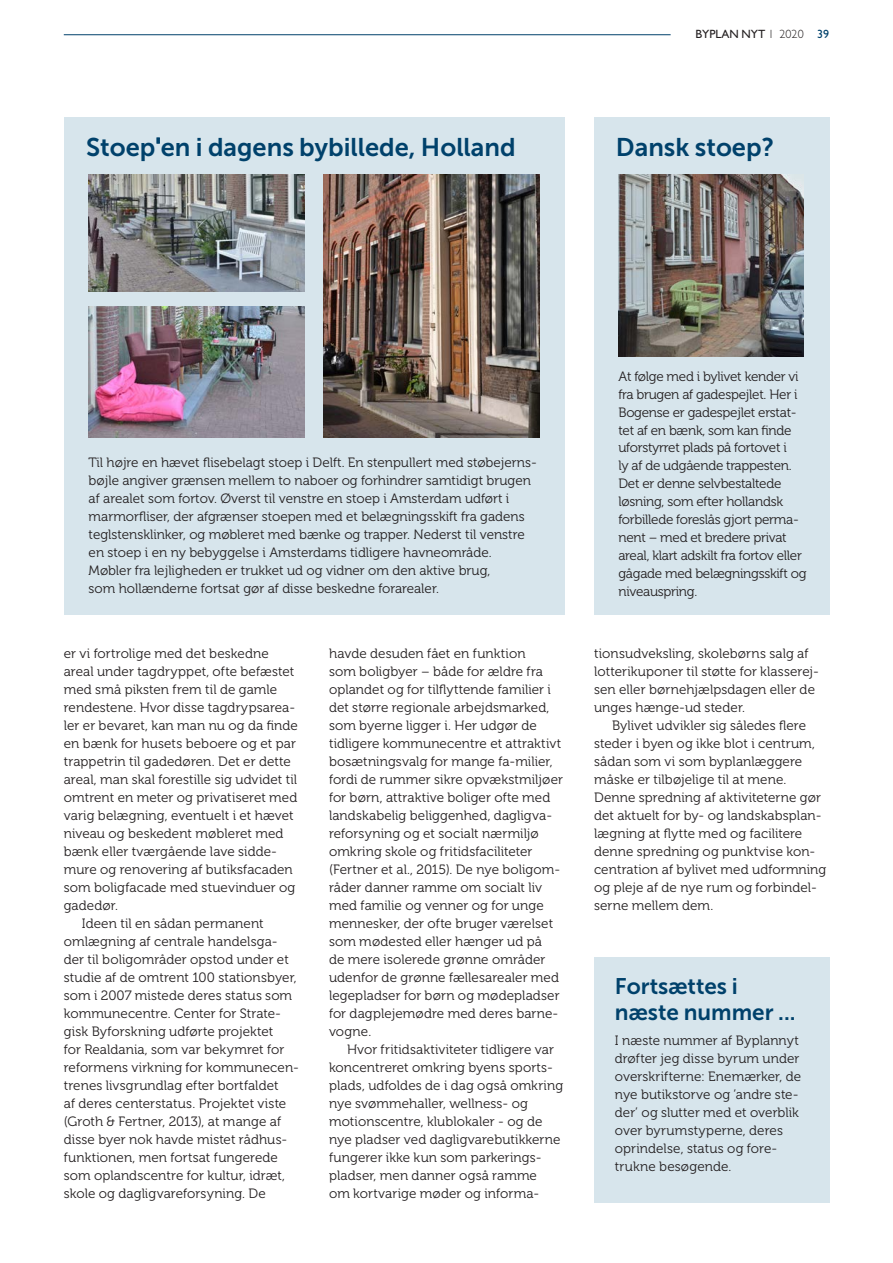
<style>
.page{position:relative;width:893px;height:1263px;background:#fff}
.page>*{position:absolute;margin:0;border:0;box-sizing:border-box;transform-origin:0 0}
.Manchet{font:25.5px "Museo Sans 700";color:#00416b}
.Manchet-2{font:22.5px "Museo Sans 700";color:#00416b}
.Brød_med_indryk{font:13.5px/18px "Museo 300";letter-spacing:.005em;color:#231f20}
.Brødtekst{font:13.5px/18px "Museo 300";letter-spacing:-.01em;color:#231f20}
.t1{font:12px "Gill Sans Std";color:#231f20}
.s1{font-weight:300}
.s2{color:#00416b}
</style>
<div class="page">
<div style="left:594px;top:117px;width:235px;height:498px;background:#d7e5ec"></div>
<div style="left:64px;top:117px;width:500px;height:498px;background:#d7e5ec"></div>
<img style="left:89px;top:306px;width:216px;height:131px">
<img style="left:89px;top:175px;width:216px;height:116px">
<img style="left:324px;top:175px;width:216px;height:262px">
<img style="left:618px;top:175px;width:186px;height:181px">
<div style="left:594px;top:957px;width:235px;height:246px;background:#d7e5ec"></div>
<hr style="left:64px;top:34px;width:607px;height:1px;background:#00416b">
<p class="Manchet" style="left:86px;top:133px;width:431px">Stoep'en i dagens bybillede, Holland</p>
<p class="t1" style="left:695px;top:27px;width:135px">BYPLAN NYT <span class="s1">1 2020</span> <span class="s2">39</span></p>
<p class="Manchet" style="left:616px;top:133px;width:160px">Dansk stoep?</p>
<p class="Brødtekst" style="left:89px;top:453px;width:450px">Til højre en hævet flisebelagt stoep i Delft. En stenpullert med støbejerns&shy;bøjle angiver grænsen mellem to naboer og forhindrer samtidigt brugen af arealet som fortov. Øverst til venstre en stoep i Amsterdam udført i marmorfliser, der afgrænser stoepen med et belægningsskift fra gadens teglstensklinker, og møbleret med bænke og trapper. Nederst til venstre en stoep i en ny bebyggelse i Amsterdams tidligere havneområde.</p>
<p class="Brødtekst" style="left:89px;top:561px;width:403px">Møbler fra lejligheden er trukket ud og vidner om den aktive brug,</p>
<p class="Brødtekst" style="left:89px;top:579px;width:352px">som hollænderne fortsat gør af disse beskedne forarealer.</p>
<p class="Brød_med_indryk" style="left:64px;top:644px;width:236px">er vi fortrolige med det beskedne areal under tagdryppet, ofte befæstet med små piksten frem til de gamle rendestene. Hvor disse tagdrypsarea&shy;ler er bevaret, kan man nu og da finde en bænk for husets beboere og et par trappetrin til gadedøren. Det er dette areal, man skal forestille sig udvidet til omtrent en meter og privatiseret med varig belægning, eventuelt i et hævet niveau og beskedent møbleret med bænk eller tværgående lave sidde&shy;mure og renovering af butiksfacaden som boligfacade med stuevinduer og gadedør.</p>
<p class="Brød_med_indryk" style="left:64px;top:914px;width:237px;text-indent:18px">Ideen til en sådan permanent omlægning af centrale handelsga&shy;der til boligområder opstod under et studie af de omtrent 100 stationsbyer, som i 2007 mistede deres status som kommunecentre. Center for Strate&shy;gisk Byforskning udførte projektet<br>for Realdania, som var bekymret for reformens virkning for kommunecen&shy;trenes livsgrundlag efter bortfaldet<br>af deres centerstatus. Projektet viste (Groth &amp; Fertner, 2013), at mange af disse byer nok havde mistet rådhus&shy;funktionen, men fortsat fungerede som oplandscentre for kultur, idræt, skole og dagligvareforsyning. De</p>
<p class="Brød_med_indryk" style="left:329px;top:644px;width:235px">havde desuden fået en funktion<br>som boligbyer – både for ældre fra oplandet og for tilflyttende familier i det større regionale arbejdsmarked, som byerne ligger i. Her udgør de tidligere kommunecentre et attraktivt bosætningsvalg for mange fa-milier, fordi de rummer sikre opvækstmiljøer for børn, attraktive boliger ofte med landskabelig beliggenhed, dagligva&shy;reforsyning og et socialt nærmiljø omkring skole og fritidsfaciliteter (Fertner et al., 2015). De nye boligom&shy;råder danner ramme om socialt liv med familie og venner og for unge mennesker, der ofte bruger værelset som mødested eller hænger ud på<br>de mere isolerede grønne områder udenfor de grønne fællesarealer med legepladser for børn og mødepladser for dagplejemødre med deres barne&shy;vogne.</p>
<p class="Brød_med_indryk" style="left:329px;top:1040px;width:236px;text-indent:18px">Hvor fritidsaktiviteter tidligere var koncentreret omkring byens sports&shy;plads, udfoldes de i dag også omkring nye svømmehaller, wellness- og motionscentre, klublokaler - og de nye pladser ved dagligvarebutikkerne fungerer ikke kun som parkerings&shy;pladser, men danner også ramme<br>om kortvarige møder og informa-</p>
<p class="Brødtekst" style="left:618px;top:367px;width:190px">At følge med i bylivet kender vi fra brugen af gadespejlet. Her i<br>Bogense er gadespejlet erstat&shy;tet af en bænk, som kan finde uforstyrret plads på fortovet i<br>ly af de udgående trappesten.<br>Det er denne selvbestaltede løsning, som efter hollandsk forbillede foreslås gjort perma&shy;nent – med et bredere privat areal, klart adskilt fra fortov eller gågade med belægningsskift og niveauspring.</p>
<p class="Brød_med_indryk" style="left:594px;top:644px;width:226px">tionsudveksling, skolebørns salg af lotterikuponer til støtte for klasserej&shy;sen eller børnehjælpsdagen eller de unges hænge-ud steder.</p>
<p class="Brød_med_indryk" style="left:594px;top:716px;width:234px;text-indent:18px">Bylivet udvikler sig således flere steder i byen og ikke blot i centrum, sådan som vi som byplanlæggere måske er tilbøjelige til at mene.<br>Denne spredning af aktiviteterne gør det aktuelt for by- og landskabsplan&shy;lægning at flytte med og facilitere denne spredning og punktvise kon&shy;centration af bylivet med udformning og pleje af de nye rum og forbindel&shy;serne mellem dem.</p>
<p class="Manchet-2" style="left:615px;top:974px;width:124px">Fortsættes i</p>
<p class="Manchet-2" style="left:615px;top:999px;width:182px">næste nummer ...</p>
<p class="Brød_med_indryk" style="left:615px;top:1032px;width:188px">I næste nummer af Byplannyt drøfter jeg disse byrum under overskrifterne: Enemærker, de nye butikstorve og ’andre ste&shy;der’ og slutter med et overblik over byrumstyperne, deres oprindelse, status og fore&shy;trukne besøgende.</p>
</div>
